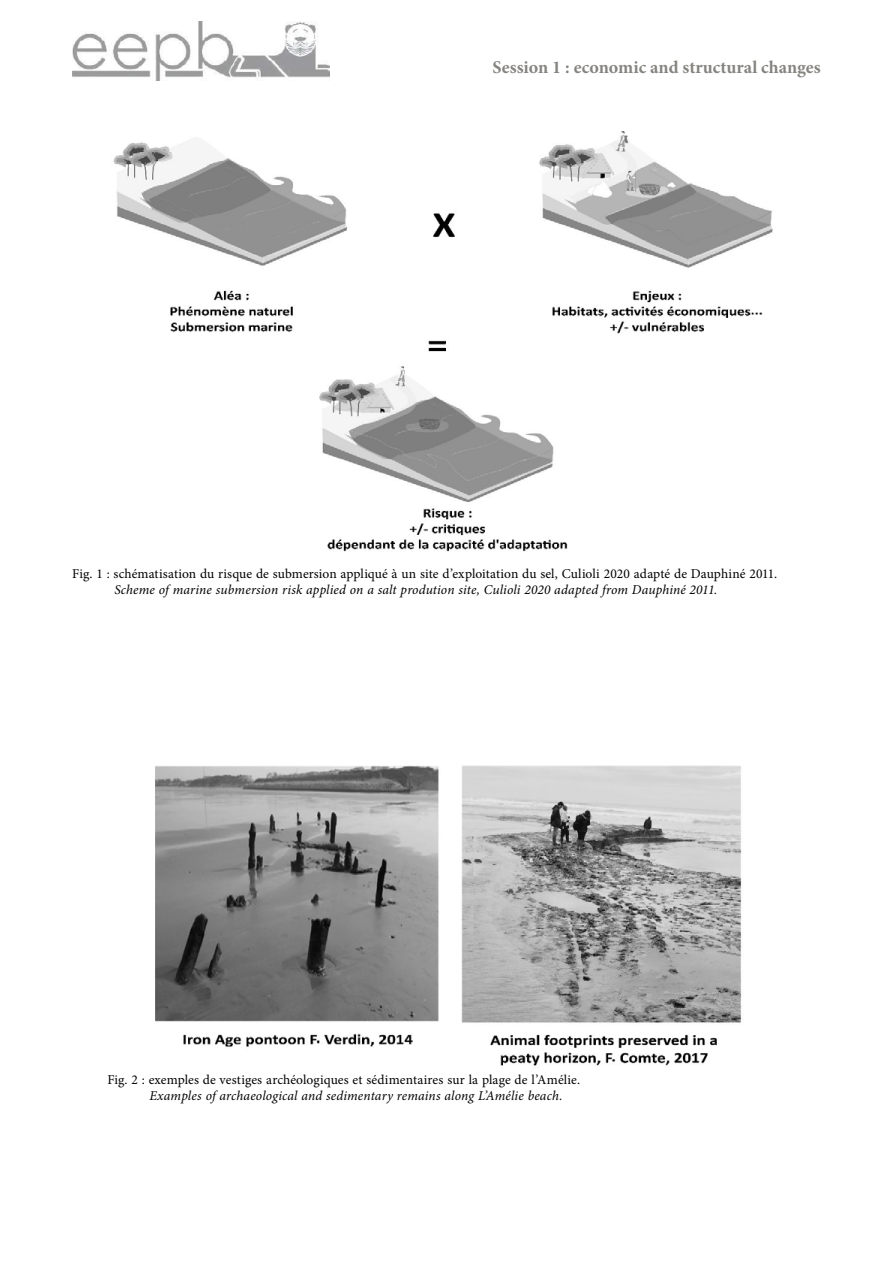
<style>
.page{position:relative;width:893px;height:1263px;background:#fff}
.page>*{position:absolute;margin:0;border:0;box-sizing:border-box;transform-origin:0 0}
.t1{font:700 18px "Minion Pro";color:#85847f}
.t2{font:13.5px "Minion Pro";color:#000}
.t3{font:italic 13.5px "Minion Pro";letter-spacing:.01em;color:#000}
</style>
<div class="page">
<img style="left:72px;top:22px;width:257px;height:59px">
<img style="left:113px;top:132px;width:660px;height:420px">
<img style="left:155px;top:765px;width:587px;height:301px">
<h1 class="t1" style="left:493px;top:54px;width:330px">Session 1 : economic and structural changes</h1>
<p class="t2" style="left:72px;top:564px;width:706px">Fig. 1 : schématisation du risque de submersion appliqué à un site d’exploitation du sel, Culioli 2020 adapté de Dauphiné 2011.</p>
<p class="t3" style="left:114px;top:580px;width:604px">Scheme of marine submersion risk applied on a salt prodution site, Culioli 2020 adapted from Dauphiné 2011.</p>
<p class="t2" style="left:107px;top:1070px;width:474px">Fig. 2 : exemples de vestiges archéologiques et sédimentaires sur la plage de l’Amélie.</p>
<p class="t3" style="left:149px;top:1086px;width:414px">Examples of archaeological and sedimentary remains along L’Amélie beach.</p>
</div>
